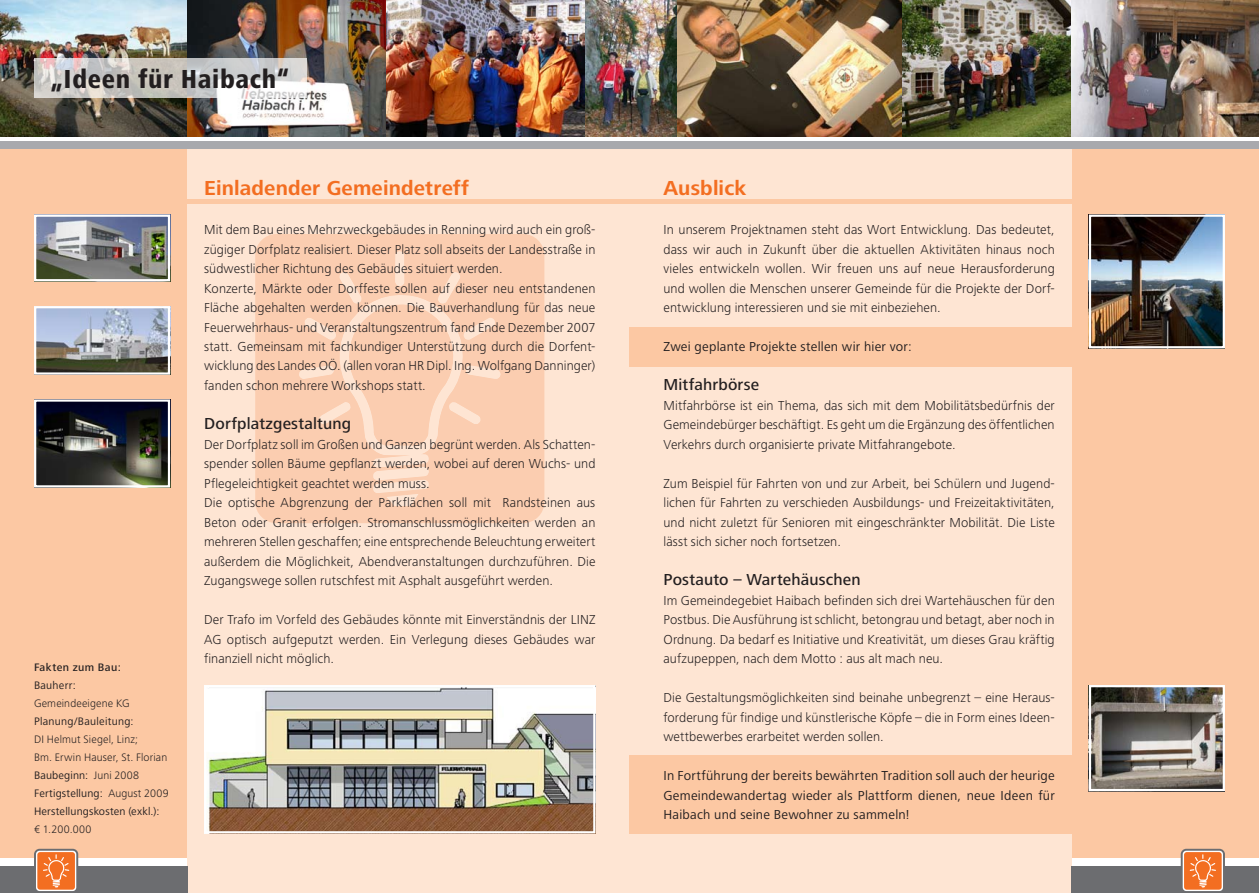
<style>
.page{position:relative;width:1259px;height:893px;background:#fff}
.page>*{position:absolute;margin:0;border:0;box-sizing:border-box;transform-origin:0 0}
.t1{font:800 condensed 27px "Frutiger Next LT";letter-spacing:.025em;color:#231f20}
.t2{font:700 21px "Frutiger Next LT";letter-spacing:.01em;color:#f36e21}
.t3{font:500 16.5px "Frutiger Next LT";letter-spacing:.01em;color:#231f20}
.t4{font:300 13.5px/19.5px "Frutiger Next LT";letter-spacing:.005em;color:#231f20;text-align:justify}
.t5{font:13.5px/19.5px "Frutiger Next LT";letter-spacing:.02em;color:#231f20;text-align:justify}
.t6{font:300 11.25px/18px "Frutiger Next LT";letter-spacing:.015em;color:#231f20}
.t7{font:11.25px "Frutiger Next LT";letter-spacing:.025em;color:#231f20}
.t8{font:500 11.25px "Frutiger Next LT";letter-spacing:.035em;color:#231f20}
.s1{font-weight:400}
</style>
<div class="page">
<img style="left:186px;top:0;width:201px;height:137px">
<img style="left:585px;top:0;width:92px;height:137px">
<img style="left:0;top:0;width:186px;height:137px">
<img style="left:387px;top:0;width:198px;height:137px">
<div style="left:0;top:144px;width:187px;height:714px;background:#fcc8a3"></div>
<div style="left:187px;top:148px;width:442px;height:745px;background:#fee5d3"></div>
<div style="left:0;top:141px;width:629px;height:7px;background:#a8a9ad"></div>
<div style="left:0;top:867px;width:187px;height:26px;background:#6c6d70"></div>
<img style="left:901px;top:0;width:170px;height:137px">
<img style="left:1071px;top:0;width:188px;height:137px">
<img style="left:677px;top:0;width:224px;height:137px">
<div style="left:1071px;top:146px;width:188px;height:712px;background:#fcc8a3"></div>
<div style="left:629px;top:148px;width:442px;height:745px;background:#fee5d3"></div>
<div style="left:629px;top:141px;width:630px;height:7px;background:#a8a9ad"></div>
<div style="left:1071px;top:867px;width:188px;height:26px;background:#6c6d70"></div>
<div style="left:629px;top:755px;width:630px;height:78px;background:#fcc8a3"></div>
<div style="left:629px;top:327px;width:630px;height:39px;background:#fcc8a3"></div>
<div style="left:0;top:199px;width:1259px;height:5px;background:#fcc8a3"></div>
<svg style="left:34px;top:849px;width:44px;height:42px;background:#e48954"></svg>
<svg style="left:1180px;top:849px;width:45px;height:42px;background:#e38956"></svg>
<div style="left:255px;top:234px;width:289px;height:289px;background:#fbcdb0;border-radius:21px"></div>
<svg style="left:299px;top:251px;width:201px;height:255px"></svg>
<img style="left:207px;top:688px;width:385px;height:142px">
<div style="left:204px;top:685px;width:391px;height:148px;border:2px solid #fff"></div>
<img style="left:1092px;top:688px;width:130px;height:100px">
<div style="left:1089px;top:685px;width:136px;height:106px;border:2px solid #fff"></div>
<img style="left:1092px;top:218px;width:130px;height:127px">
<div style="left:1089px;top:215px;width:136px;height:133px;border:2px solid #fff"></div>
<img style="left:37px;top:218px;width:130px;height:60px">
<div style="left:34px;top:215px;width:136px;height:66px;border:2px solid #fff"></div>
<img style="left:37px;top:309px;width:130px;height:63px">
<div style="left:34px;top:306px;width:136px;height:69px;border:2px solid #fff"></div>
<img style="left:37px;top:402px;width:130px;height:83px">
<div style="left:34px;top:399px;width:136px;height:89px;border:2px solid #fff"></div>
<svg style="left:34px;top:58px;width:272px;height:40px;background:#d2cfcd"></svg>
<h1 class="t1" style="left:51px;top:64px;width:239px">„Ideen für Haibach“</h1>
<p class="t8" style="left:34px;top:661px;width:88px">Fakten zum Bau:</p>
<p class="t7" style="left:34px;top:679px;width:43px">Bauherr:</p>
<p class="t6" style="left:34px;top:695px;width:97px">Gemeindeeigene KG</p>
<p class="t7" style="left:34px;top:715px;width:101px">Planung/Bauleitung:</p>
<p class="t6" style="left:34px;top:731px;width:136px">DI Helmut Siegel, Linz;<br>Bm. Erwin Hauser, St. Florian<br><span class="s1">Baubeginn:</span> Juni 2008<br><span class="s1">Fertigstellung:</span> August 2009<br><span class="s1">Herstellungskosten (exkl.):</span></p>
<p class="t6" style="left:34px;top:821px;width:59px">€ 1.200.000</p>
<h2 class="t2" style="left:204px;top:176px;width:266px">Einladender Gemeindetreff</h2>
<p class="t4" style="left:204px;top:220px;width:393px;text-align:left">Mit dem Bau eines Mehrzweckgebäudes in Renning wird auch ein groß&shy;zügiger Dorfplatz realisiert. Dieser Platz soll abseits der Landesstraße in südwestlicher Richtung des Gebäudes situiert werden.<br>Konzerte, Märkte oder Dorffeste sollen auf dieser neu entstandenen Fläche abgehalten werden können. Die Bauverhandlung für das neue Feuerwehrhaus- und Veranstaltungszentrum fand Ende Dezember 2007 statt. Gemeinsam mit fachkundiger Unterstützung durch die Dorfent&shy;wicklung des Landes OÖ. (allen voran HR Dipl. Ing. Wolfgang Danninger) fanden schon mehrere Workshops statt.</p>
<p class="t3" style="left:204px;top:414px;width:149px">Dorfplatzgestaltung</p>
<p class="t4" style="left:204px;top:434px;width:393px;text-align:left">Der Dorfplatz soll im Großen und Ganzen begrünt werden. Als Schatten&shy;spender sollen Bäume gepflanzt werden, wobei auf deren Wuchs- und Pflegeleichtigkeit geachtet werden muss.<br>Die optische Abgrenzung der Parkflächen soll mit Randsteinen aus Beton oder Granit erfolgen. Stromanschlussmöglichkeiten werden an mehreren Stellen geschaffen; eine entsprechende Beleuchtung erweitert außerdem die Möglichkeit, Abendveranstaltungen durchzuführen. Die Zugangswege sollen rutschfest mit Asphalt ausgeführt werden.</p>
<p class="t4" style="left:204px;top:610px;width:393px">Der Trafo im Vorfeld des Gebäudes könnte mit Einverständnis der LINZ AG optisch aufgeputzt werden. Ein Verlegung dieses Gebäudes war finanziell nicht möglich.</p>
<h2 class="t2" style="left:663px;top:176px;width:84px">Ausblick</h2>
<p class="t4" style="left:663px;top:220px;width:393px">In unserem Projektnamen steht das Wort Entwicklung. Das bedeutet, dass wir auch in Zukunft über die aktuellen Aktivitäten hinaus noch vieles entwickeln wollen. Wir freuen uns auf neue Herausforderung und wollen die Menschen unserer Gemeinde für die Projekte der Dorf&shy;entwicklung interessieren und sie mit einbeziehen.</p>
<p class="t5" style="left:663px;top:337px;width:250px">Zwei geplante Projekte stellen wir hier vor:</p>
<p class="t3" style="left:663px;top:375px;width:97px">Mitfahrbörse</p>
<p class="t4" style="left:663px;top:395px;width:393px">Mitfahrbörse ist ein Thema, das sich mit dem Mobilitätsbedürfnis der Gemeindebürger beschäftigt. Es geht um die Ergänzung des öffentlichen Verkehrs durch organisierte private Mitfahrangebote.</p>
<p class="t4" style="left:663px;top:473px;width:393px">Zum Beispiel für Fahrten von und zur Arbeit, bei Schülern und Jugend&shy;lichen für Fahrten zu verschieden Ausbildungs- und Freizeitaktivitäten, und nicht zuletzt für Senioren mit eingeschränkter Mobilität. Die Liste lässt sich sicher noch fortsetzen.</p>
<p class="t3" style="left:663px;top:570px;width:198px">Postauto – Wartehäuschen</p>
<p class="t4" style="left:663px;top:590px;width:393px">Im Gemeindegebiet Haibach befinden sich drei Wartehäuschen für den Postbus. Die Ausführung ist schlicht, betongrau und betagt, aber noch in Ordnung. Da bedarf es Initiative und Kreativität, um dieses Grau kräftig aufzupeppen, nach dem Motto : aus alt mach neu.</p>
<p class="t4" style="left:663px;top:688px;width:393px">Die Gestaltungsmöglichkeiten sind beinahe unbegrenzt – eine Heraus&shy;forderung für findige und künstlerische Köpfe – die in Form eines Ideen&shy;wettbewerbes erarbeitet werden sollen.</p>
<p class="t5" style="left:663px;top:766px;width:393px">In Fortführung der bereits bewährten Tradition soll auch der heurige Gemeindewandertag wieder als Plattform dienen, neue Ideen für Haibach und seine Bewohner zu sammeln!</p>
</div>
